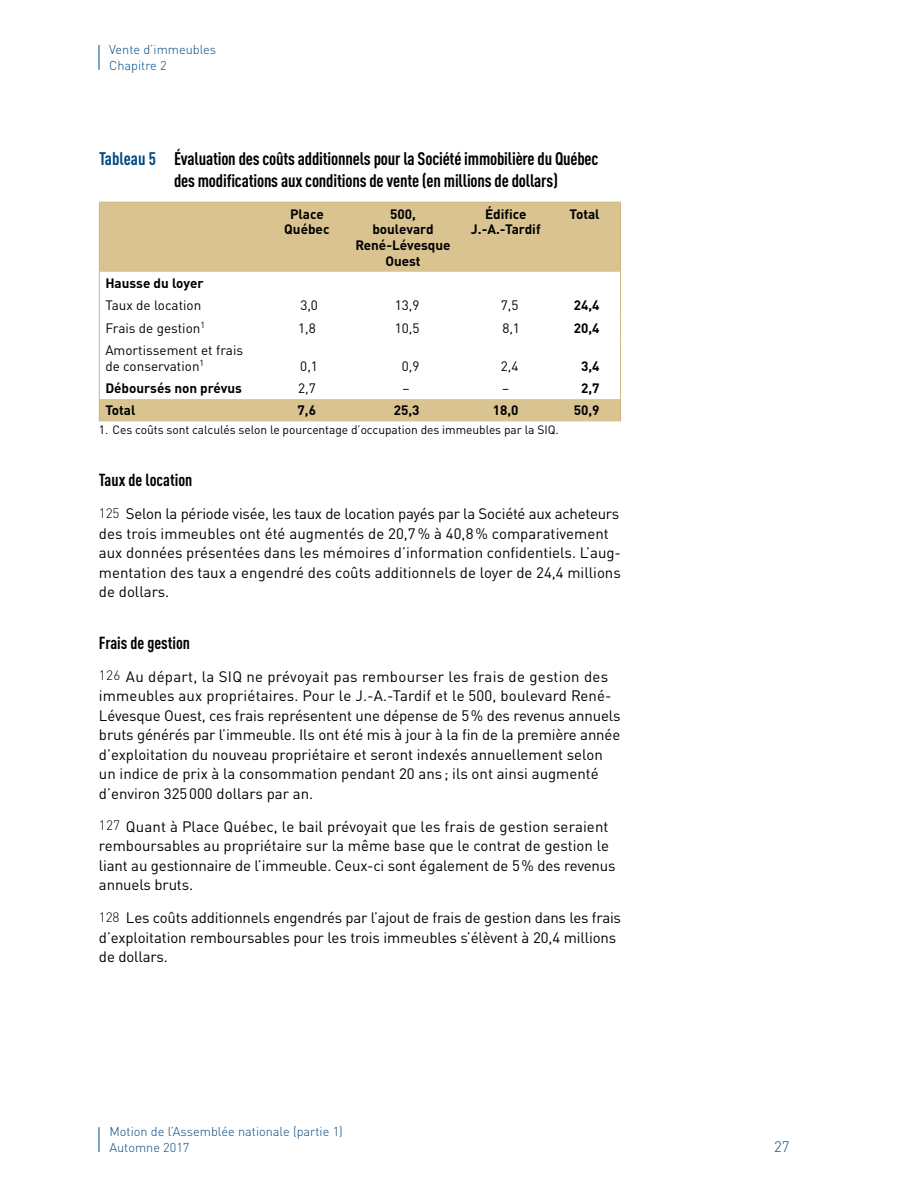
<style>
.page{position:relative;width:918px;height:1188px;background:#fff}
.page>*{position:absolute;margin:0;border:0;box-sizing:border-box;transform-origin:0 0}
.t1{font:700 condensed 18px/21.6px "DIN Offc";letter-spacing:-.01em;color:#000}
.t2{font:700 condensed 17.25px "DIN Offc";color:#000}
.t3{font:15px/19.5px "DIN Offc";color:#000}
.t4{font:300 15px "DIN Offc";color:#004983}
.t5{font:700 13.5px/15.8px "DIN Offc";color:#000;text-align:center}
.t6{font:13.5px/15.8px "DIN Offc";color:#000}
.t7{font:300 12.75px/15.8px "DIN Offc";color:#004983}
.t8{font:12px "DIN Offc";letter-spacing:-.005em;color:#000}
.s1{color:#004983}
.s2{font-weight:300;font-size:13.5px}
</style>
<div class="page">
<svg style="left:99px;top:1127px;width:1px;height:25px"></svg>
<svg style="left:99px;top:45px;width:1px;height:25px"></svg>
<svg style="left:100px;top:203px;width:520px;height:218px"></svg>
<hr style="left:99px;top:202px;width:172px;height:1px;background:#cfb67b">
<hr style="left:99px;top:203px;width:1px;height:69px;background:#cfb67b">
<hr style="left:271px;top:202px;width:72px;height:1px;background:#cfb67b">
<hr style="left:343px;top:202px;width:120px;height:1px;background:#cfb67b">
<hr style="left:463px;top:202px;width:86px;height:1px;background:#cfb67b">
<hr style="left:549px;top:202px;width:72px;height:1px;background:#cfb67b">
<hr style="left:620px;top:203px;width:1px;height:69px;background:#cfb67b">
<svg style="left:99px;top:272px;width:1px;height:67px"></svg>
<svg style="left:620px;top:272px;width:1px;height:67px"></svg>
<hr style="left:99px;top:339px;width:1px;height:38px;background:#cfb67b">
<hr style="left:620px;top:339px;width:1px;height:38px;background:#cfb67b">
<svg style="left:99px;top:377px;width:1px;height:44px"></svg>
<svg style="left:620px;top:377px;width:1px;height:44px"></svg>
<p class="t7" style="left:109px;top:41px;width:108px">Vente d’immeubles<br>Chapitre 2</p>
<p class="t1" style="left:174px;top:148px;width:426px;text-indent:-75px"><span class="s1">Tableau 5</span> Évaluation des coûts additionnels pour la Société immobilière du Québec des modifications aux conditions de vente (en millions de dollars)</p>
<p class="t5" style="left:284px;top:205px;width:47px">Place<br>Québec</p>
<p class="t5" style="left:355px;top:205px;width:97px">500,<br>boulevard<br>René-Lévesque<br>Ouest</p>
<p class="t5" style="left:471px;top:205px;width:71px">Édifice<br>J.-A.-Tardif</p>
<p class="t5" style="left:569px;top:205px;width:32px">Total</p>
<p class="t5" style="left:105px;top:275px;width:100px">Hausse du loyer</p>
<p class="t6" style="left:105px;top:297px;width:97px">Taux de location</p>
<p class="t6" style="left:300px;top:297px;width:19px">3,0</p>
<p class="t6" style="left:395px;top:297px;width:26px">13,9</p>
<p class="t6" style="left:501px;top:297px;width:19px">7,5</p>
<p class="t5" style="left:574px;top:297px;width:27px">24,4</p>
<p class="t6" style="left:105px;top:320px;width:101px">Frais de gestion<sup>1</sup></p>
<p class="t6" style="left:298px;top:320px;width:19px">1,8</p>
<p class="t6" style="left:395px;top:320px;width:26px">10,5</p>
<p class="t6" style="left:502px;top:320px;width:19px">8,1</p>
<p class="t5" style="left:574px;top:319px;width:27px">20,4</p>
<p class="t6" style="left:105px;top:342px;width:139px">Amortissement et frais de conservation<sup>1</sup></p>
<p class="t6" style="left:300px;top:358px;width:19px">0,1</p>
<p class="t6" style="left:402px;top:358px;width:19px">0,9</p>
<p class="t6" style="left:501px;top:358px;width:19px">2,4</p>
<p class="t5" style="left:581px;top:357px;width:20px">3,4</p>
<p class="t5" style="left:105px;top:380px;width:138px">Déboursés non prévus</p>
<p class="t6" style="left:298px;top:380px;width:19px">2,7</p>
<p class="t6" style="left:402px;top:380px;width:9px">–</p>
<p class="t6" style="left:502px;top:380px;width:9px">–</p>
<p class="t5" style="left:581px;top:380px;width:20px">2,7</p>
<p class="t5" style="left:105px;top:402px;width:32px">Total</p>
<p class="t5" style="left:298px;top:402px;width:20px">7,6</p>
<p class="t5" style="left:394px;top:402px;width:27px">25,3</p>
<p class="t5" style="left:493px;top:402px;width:27px">18,0</p>
<p class="t5" style="left:574px;top:402px;width:27px">50,9</p>
<p class="t8" style="left:99px;top:423px;width:461px">1. Ces coûts sont calculés selon le pourcentage d’occupation des immeubles par la SIQ.</p>
<p class="t2" style="left:99px;top:469px;width:95px">Taux de location</p>
<p class="t3" style="left:99px;top:504px;width:523px"><span class="s2">125</span> Selon la période visée, les taux de location payés par la Société aux acheteurs des trois immeubles ont été augmentés de 20,7% à 40,8% comparativement aux données présentées dans les mémoires d’information confidentiels. L’aug&shy;mentation des taux a engendré des coûts additionnels de loyer de 24,4 millions de dollars.</p>
<p class="t2" style="left:99px;top:632px;width:93px">Frais de gestion</p>
<p class="t3" style="left:99px;top:666px;width:523px"><span class="s2">126</span> Au départ, la SIQ ne prévoyait pas rembourser les frais de gestion des immeubles aux propriétaires. Pour le J.-A.-Tardif et le 500, boulevard René-Lévesque Ouest, ces frais représentent une dépense de 5% des revenus annuels bruts générés par l’immeuble. Ils ont été mis à jour à la fin de la première année d’exploitation du nouveau propriétaire et seront indexés annuellement selon un indice de prix à la consommation pendant 20 ans ; ils ont ainsi augmenté d’environ 325000 dollars par an.</p>
<p class="t3" style="left:99px;top:816px;width:518px"><span class="s2">127</span> Quant à Place Québec, le bail prévoyait que les frais de gestion seraient remboursables au propriétaire sur la même base que le contrat de gestion le liant au gestionnaire de l’immeuble. Ceux-ci sont également de 5% des revenus annuels bruts.</p>
<p class="t3" style="left:99px;top:908px;width:524px"><span class="s2">128</span> Les coûts additionnels engendrés par l’ajout de frais de gestion dans les frais d’exploitation remboursables pour les trois immeubles s’élèvent à 20,4 millions de dollars.</p>
<p class="t7" style="left:110px;top:1124px;width:235px">Motion de l’Assemblée nationale (partie 1)<br>Automne 2017</p>
<p class="t4" style="left:774px;top:1137px;width:17px">27</p>
</div>
